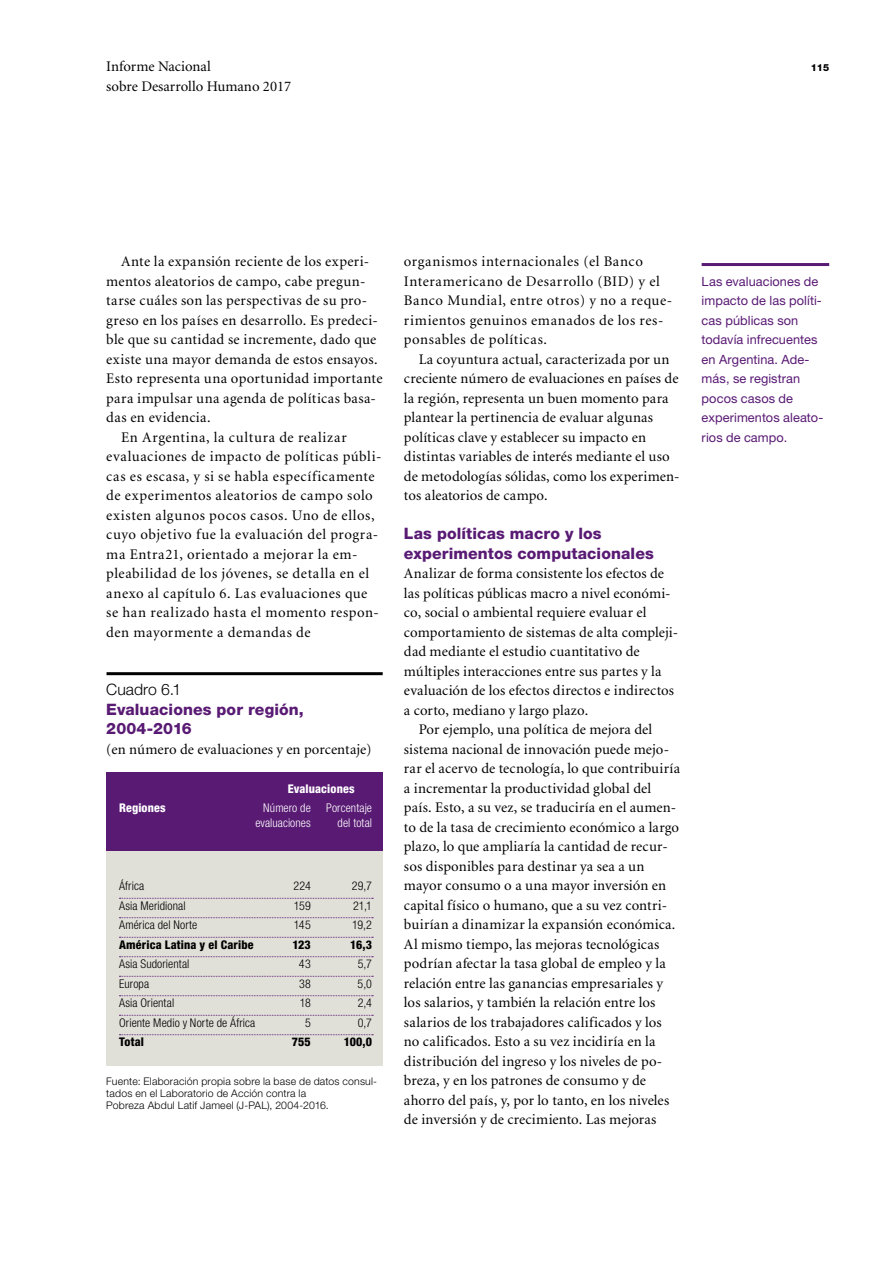
<style>
.page{position:relative;width:893px;height:1263px;background:#fff}
.page>*{position:absolute;margin:0;border:0;box-sizing:border-box;transform-origin:0 0}
.t1{font:800 15.75px/19.5px "Helvetica Neue LT";letter-spacing:.005em;color:#591a74}
.t2{font:300 15.75px "Helvetica Neue LT";color:#000}
.t3{font:14.7px/19.5px "Minion";letter-spacing:.015em;color:#000}
.t4{font:14.7px/19.5px "Minion";letter-spacing:.035em;color:#000}
.t5{font:14.7px "Minion";letter-spacing:.04em;color:#000}
.t6{font:14.7px "Minion";letter-spacing:.045em;color:#000}
.t7{font:12.75px/19.5px "Helvetica Neue LT";letter-spacing:.005em;color:#591a74}
.t8{font:300 condensed 12px/19.5px "Helvetica Neue";letter-spacing:.01em;color:#000;text-align:justify}
.t9{font:800 condensed 12px "Helvetica Neue";letter-spacing:.015em;color:#000}
.t10{font:300 condensed 12px/15px "Helvetica Neue";letter-spacing:.005em;color:#fff;text-align:right}
.t11{font:800 condensed 12px "Helvetica Neue";letter-spacing:.01em;color:#fff}
.t12{font:300 10.5px/12px "Helvetica Neue LT";letter-spacing:.02em;color:#000}
.t13{font:800 9.75px "Helvetica Neue LT";color:#000}
</style>
<div class="page">
<hr style="left:107px;top:672px;width:276px;height:3px;background:#000">
<hr style="left:702px;top:263px;width:127px;height:3px;background:#591a74">
<div style="left:106px;top:832px;width:277px;height:234px;background:#e0dfd8"></div>
<div style="left:106px;top:773px;width:277px;height:78px;background:#591a74"></div>
<svg style="left:119px;top:898px;width:254px;height:1px"></svg>
<svg style="left:119px;top:917px;width:254px;height:1px"></svg>
<svg style="left:119px;top:937px;width:254px;height:1px"></svg>
<svg style="left:119px;top:956px;width:254px;height:1px"></svg>
<svg style="left:119px;top:976px;width:254px;height:1px"></svg>
<svg style="left:119px;top:995px;width:254px;height:1px"></svg>
<svg style="left:119px;top:1015px;width:254px;height:1px"></svg>
<svg style="left:119px;top:1034px;width:254px;height:1px"></svg>
<p class="t3" style="left:106px;top:57px;width:106px">Informe Nacional</p>
<p class="t13" style="left:811px;top:62px;width:20px">115</p>
<p class="t3" style="left:106px;top:77px;width:186px">sobre Desarrollo Humano 2017</p>
<p class="t3" style="left:121px;top:252px;width:250px">Ante la expansión reciente de los experi-</p>
<p class="t3" style="left:106px;top:272px;width:261px">mentos aleatorios de campo, cabe pregun-</p>
<p class="t3" style="left:106px;top:291px;width:262px">tarse cuáles son las perspectivas de su pro-</p>
<p class="t3" style="left:106px;top:311px;width:273px">greso en los países en desarrollo. Es predeci-</p>
<p class="t3" style="left:106px;top:330px;width:271px">ble que su cantidad se incremente, dado que</p>
<p class="t3" style="left:106px;top:350px;width:273px">existe una mayor demanda de estos ensayos.</p>
<p class="t3" style="left:106px;top:369px;width:278px">Esto representa una oportunidad importante</p>
<p class="t3" style="left:106px;top:389px;width:271px">para impulsar una agenda de políticas basa-</p>
<p class="t3" style="left:106px;top:408px;width:106px">das en evidencia.</p>
<p class="t6" style="left:121px;top:430px;width:227px">En Argentina, la cultura de realizar</p>
<p class="t3" style="left:106px;top:447px;width:277px">evaluaciones de impacto de políticas públi-</p>
<p class="t5" style="left:106px;top:469px;width:270px">cas es escasa, y si se habla específicamente</p>
<p class="t4" style="left:106px;top:486px;width:268px">de experimentos aleatorios de campo solo</p>
<p class="t5" style="left:106px;top:508px;width:270px">existen algunos pocos casos. Uno de ellos,</p>
<p class="t4" style="left:106px;top:525px;width:273px">cuyo objetivo fue la evaluación del progra-</p>
<p class="t4" style="left:106px;top:545px;width:253px">ma Entra21, orientado a mejorar la em-</p>
<p class="t4" style="left:106px;top:564px;width:265px">pleabilidad de los jóvenes, se detalla en el</p>
<p class="t5" style="left:106px;top:586px;width:263px">anexo al capítulo 6. Las evaluaciones que</p>
<p class="t5" style="left:106px;top:605px;width:274px">se han realizado hasta el momento respon-</p>
<p class="t4" style="left:106px;top:623px;width:206px">den mayormente a demandas de</p>
<p class="t2" style="left:106px;top:680px;width:76px">Cuadro 6.1</p>
<p class="t1" style="left:106px;top:699px;width:199px">Evaluaciones por región,<br>2004-2016</p>
<p class="t3" style="left:106px;top:740px;width:267px">(en número de evaluaciones y en porcentaje)</p>
<p class="t11" style="left:119px;top:800px;width:48px">Regiones</p>
<p class="t11" style="left:288px;top:781px;width:68px">Evaluaciones</p>
<p class="t10" style="left:255px;top:800px;width:57px">Número de evaluaciones</p>
<p class="t10" style="left:326px;top:800px;width:47px">Porcentaje del total</p>
<p class="t8" style="left:119px;top:876px;width:80px;text-align:left">África<br>Asia Meridional<br>América del Norte</p>
<p class="t9" style="left:119px;top:937px;width:136px">América Latina y el Caribe</p>
<p class="t8" style="left:119px;top:954px;width:138px;text-align:left">Asia Sudoriental<br>Europa<br>Asia Oriental<br>Oriente Medio y Norte de África</p>
<p class="t9" style="left:119px;top:1034px;width:26px">Total</p>
<p class="t8" style="left:294px;top:876px;width:19px">224<br>159<br>145</p>
<p class="t9" style="left:292px;top:937px;width:20px">123</p>
<p class="t8" style="left:299px;top:954px;width:13px;text-align:center">43<br>38<br>18<br>5</p>
<p class="t9" style="left:292px;top:1034px;width:21px">755</p>
<p class="t8" style="left:352px;top:876px;width:22px">29,7<br>21,1<br>19,2</p>
<p class="t9" style="left:350px;top:937px;width:23px">16,3</p>
<p class="t8" style="left:358px;top:954px;width:16px">5,7<br>5,0<br>2,4<br>0,7</p>
<p class="t9" style="left:344px;top:1034px;width:30px">100,0</p>
<p class="t12" style="left:106px;top:1075px;width:272px">Fuente: Elaboración propia sobre la base de datos consul&shy;tados en el Laboratorio de Acción contra la<br>Pobreza Abdul Latif Jameel (J-PAL), 2004-2016.</p>
<p class="t4" style="left:404px;top:252px;width:270px">organismos internacionales (el Banco Interamericano de Desarrollo (BID) y el Banco Mundial, entre otros) y no a reque&shy;rimientos genuinos emanados de los res&shy;ponsables de políticas.</p>
<p class="t3" style="left:404px;top:350px;width:277px;text-indent:15px">La coyuntura actual, caracterizada por un creciente número de evaluaciones en países de la región, representa un buen momento para plantear la pertinencia de evaluar algunas políticas clave y establecer su impacto en distintas variables de interés mediante el uso de metodologías sólidas, como los experimen&shy;tos aleatorios de campo.</p>
<p class="t1" style="left:404px;top:524px;width:251px">Las políticas macro y los experimentos computacionales</p>
<p class="t3" style="left:404px;top:564px;width:262px">Analizar de forma consistente los efectos de</p>
<p class="t3" style="left:404px;top:584px;width:268px">las políticas públicas macro a nivel económi-</p>
<p class="t3" style="left:404px;top:603px;width:244px">co, social o ambiental requiere evaluar el</p>
<p class="t3" style="left:404px;top:623px;width:276px">comportamiento de sistemas de alta compleji-</p>
<p class="t3" style="left:404px;top:642px;width:237px">dad mediante el estudio cuantitativo de</p>
<p class="t3" style="left:404px;top:662px;width:259px">múltiples interacciones entre sus partes y la</p>
<p class="t3" style="left:404px;top:681px;width:272px">evaluación de los efectos directos e indirectos</p>
<p class="t3" style="left:404px;top:701px;width:186px">a corto, mediano y largo plazo.</p>
<p class="t3" style="left:419px;top:720px;width:235px">Por ejemplo, una política de mejora del</p>
<p class="t3" style="left:404px;top:740px;width:267px">sistema nacional de innovación puede mejo-</p>
<p class="t3" style="left:404px;top:759px;width:278px">rar el acervo de tecnología, lo que contribuiría</p>
<p class="t3" style="left:404px;top:779px;width:249px">a incrementar la productividad global del</p>
<p class="t3" style="left:404px;top:798px;width:274px">país. Esto, a su vez, se traduciría en el aumen-</p>
<p class="t3" style="left:404px;top:818px;width:277px">to de la tasa de crecimiento económico a largo</p>
<p class="t3" style="left:404px;top:837px;width:265px">plazo, lo que ampliaría la cantidad de recur-</p>
<p class="t3" style="left:404px;top:857px;width:242px">sos disponibles para destinar ya sea a un</p>
<p class="t3" style="left:404px;top:876px;width:264px">mayor consumo o a una mayor inversión en</p>
<p class="t3" style="left:404px;top:896px;width:265px">capital físico o humano, que a su vez contri-</p>
<p class="t3" style="left:404px;top:915px;width:273px">buirían a dinamizar la expansión económica.</p>
<p class="t3" style="left:404px;top:935px;width:257px">Al mismo tiempo, las mejoras tecnológicas</p>
<p class="t3" style="left:404px;top:954px;width:263px">podrían afectar la tasa global de empleo y la</p>
<p class="t3" style="left:404px;top:974px;width:261px">relación entre las ganancias empresariales y</p>
<p class="t3" style="left:404px;top:993px;width:253px">los salarios, y también la relación entre los</p>
<p class="t3" style="left:404px;top:1013px;width:259px">salarios de los trabajadores calificados y los</p>
<p class="t3" style="left:404px;top:1032px;width:253px">no calificados. Esto a su vez incidiría en la</p>
<p class="t3" style="left:404px;top:1052px;width:260px">distribución del ingreso y los niveles de po-</p>
<p class="t3" style="left:404px;top:1071px;width:243px">breza, y en los patrones de consumo y de</p>
<p class="t3" style="left:404px;top:1091px;width:267px">ahorro del país, y, por lo tanto, en los niveles</p>
<p class="t3" style="left:404px;top:1110px;width:254px">de inversión y de crecimiento. Las mejoras</p>
<p class="t7" style="left:702px;top:271px;width:123px">Las evaluaciones de impacto de las políti&shy;cas públicas son todavía infrecuentes en Argentina. Ade&shy;más, se registran pocos casos de experimentos aleato&shy;rios de campo.</p>
</div>
